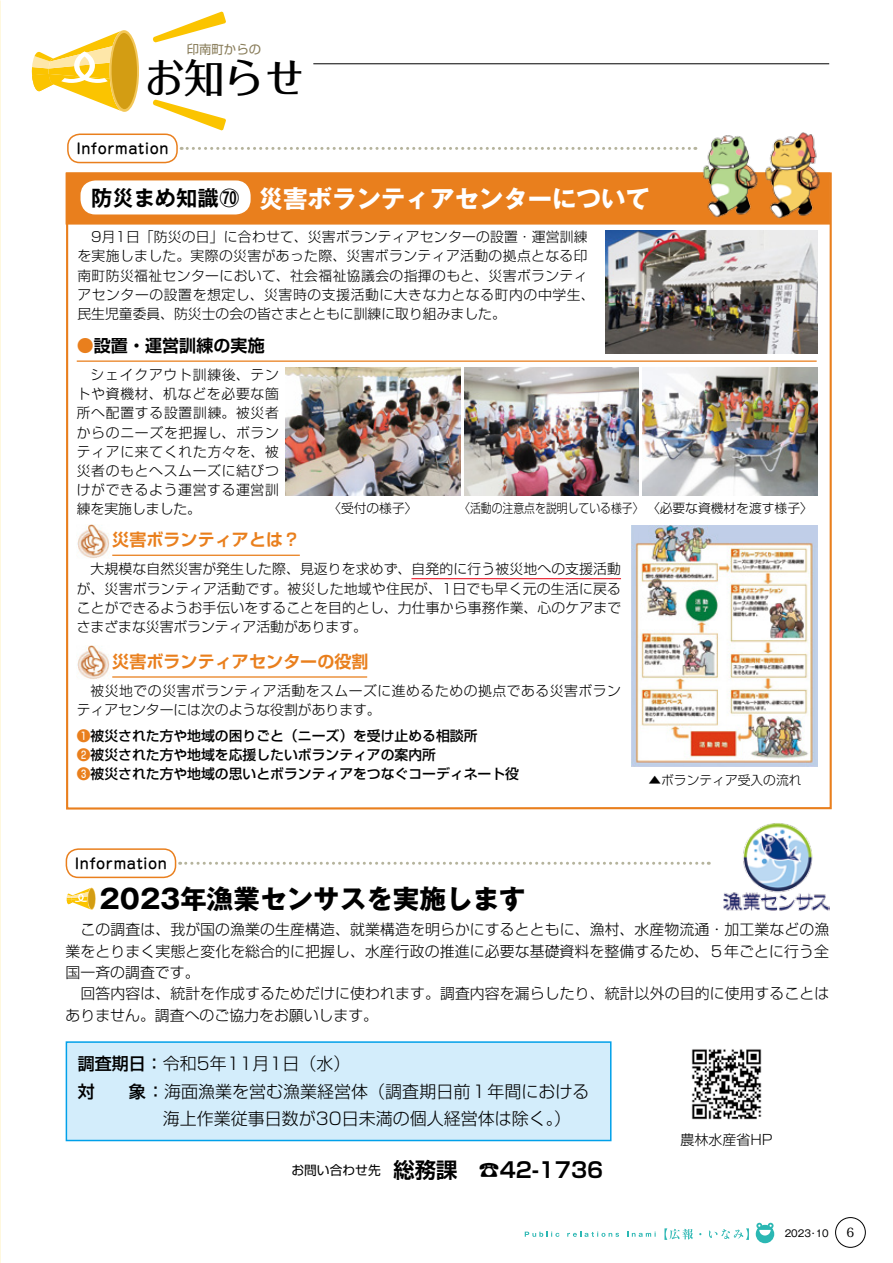
<style>
.page{position:relative;width:893px;height:1263px;background:#fff}
.page>*{position:absolute;margin:0;border:0;box-sizing:border-box;transform-origin:0 0}
.t1{font:500 40.2px "Folk Pro";color:#000}
.t2{font:700 26.55px "Gothic MB101 Pro";color:#000}
.t3{font:700 24.45px "Gothic MB101 Pro";color:#fff}
.t4{font:700 21.3px "Shin Go Pro De";color:#000}
.t5{font:700 21.3px "Gothic MB101 Pro De";color:#000}
.t6{font:300 16.95px/27.6px "Shin Go Pr 6 N";color:#000}
.t7{font:700 16.95px "Shin Go Pr 6 N De";letter-spacing:.005em;color:#e97f1d}
.t8{font:700 16.95px "Shin Go Pr 6 N De";letter-spacing:.005em;color:#000}
.t9{font:700 15.9px "Gothic MB101 Pro De";color:#000;scale:.9 1}
.t10{font:300 14.85px/21.3px "Shin Go Pr 6 N";letter-spacing:.005em;color:#000;text-align:justify}
.t11{font:500 14.55px "Jun 34 Pro";letter-spacing:.03em;color:#000}
.t12{font:300 14.1px "Shin Go Pro";color:#000}
.t13{font:300 13.8px/19.2px "Shin Go Pro";letter-spacing:.03em;color:#000}
.t14{font:500 13.8px/19.2px "Shin Go Pro";color:#000}
.t15{font:300 12.75px "Shin Go Pro";color:#000;scale:.85 1}
.t16{font:300 12.75px "Shin Go Pro";color:#000}
.t17{font:12.75px "Shin Go Pro";color:#000}
.t18{font:500 12.75px "Koz Min Pro";color:#000}
.t19{font:12.45px "Shin Go Pro";color:#887c59}
.t20{font:9.6px "Gothic MB101 Pro";color:#000}
.s1{font-size:21.3px}
.s2{color:#e97f1d}
.s3{font-weight:500}
</style>
<div class="page">
<hr style="left:313px;top:63px;width:516px;height:1px;background:#000">
<svg style="left:153px;top:11px;width:73px;height:32px"></svg>
<svg style="left:153px;top:99px;width:73px;height:32px"></svg>
<svg style="left:32px;top:30px;width:107px;height:82px"></svg>
<svg style="left:65px;top:172px;width:767px;height:638px"></svg>
<div style="left:835px;top:1217px;width:31px;height:30px;border:1px solid #000;border-radius:50%"></div>
<div style="left:756px;top:1225px;width:18px;height:18px;background:#2bb7b3;border-radius:50%"></div>
<svg style="left:664px;top:1228px;width:29px;height:12px"></svg>
<svg style="left:709px;top:1228px;width:40px;height:12px"></svg>
<svg style="left:525px;top:1231px;width:34px;height:6px"></svg>
<svg style="left:567px;top:1231px;width:52px;height:6px"></svg>
<svg style="left:627px;top:1231px;width:29px;height:6px"></svg>
<svg style="left:756px;top:1223px;width:17px;height:12px"></svg>
<div style="left:81px;top:180px;width:170px;height:34px;background:#fff;border-radius:15px"></div>
<img style="left:763px;top:132px;width:59px;height:88px">
<img style="left:698px;top:135px;width:62px;height:85px">
<div style="left:67px;top:134px;width:111px;height:29px;border:2px solid #e97f1d;border-radius:12px"></div>
<svg style="left:181px;top:147px;width:515px;height:3px"></svg>
<hr style="left:411px;top:578px;width:210px;height:1px;background:#e60012">
<hr style="left:77px;top:360px;width:740px;height:2px;background:#e97f1d">
<hr style="left:112px;top:555px;width:188px;height:1px;background:#e97f1d">
<hr style="left:112px;top:676px;width:255px;height:2px;background:#e97f1d">
<img style="left:286px;top:368px;width:174px;height:127px">
<img style="left:464px;top:368px;width:175px;height:127px">
<img style="left:632px;top:526px;width:185px;height:240px">
<img style="left:643px;top:368px;width:174px;height:127px">
<img style="left:605px;top:230px;width:213px;height:123px">
<img style="left:77px;top:524px;width:32px;height:34px">
<img style="left:77px;top:645px;width:32px;height:34px">
<div style="left:66px;top:1041px;width:545px;height:100px;background:#d3edfb;border:2px solid #00a0e9"></div>
<svg style="left:67px;top:887px;width:29px;height:23px"></svg>
<div style="left:66px;top:848px;width:110px;height:30px;border:2px solid #e97f1d;border-radius:12px"></div>
<svg style="left:180px;top:862px;width:529px;height:3px"></svg>
<img style="left:691px;top:1049px;width:71px;height:71px">
<img style="left:723px;top:823px;width:106px;height:88px">
<p class="t19" style="left:187px;top:39px;width:76px">印南町からの</p>
<h1 class="t1" style="left:144px;top:44px;width:162px">お知らせ</h1>
<p class="t11" style="left:76px;top:137px;width:94px">Information</p>
<h3 class="t5" style="left:91px;top:180px;width:129px">防災まめ知識</h3>
<p class="t9" style="left:219px;top:184px;width:25px">7 0<span class="s1">○</span></p>
<h3 class="t3" style="left:259px;top:178px;width:393px">災害ボランティアセンターについて</h3>
<p class="t13" style="left:77px;top:226px;width:519px;text-indent:14px">9月1日「防災の日」に合わせて、災害ボランティアセンターの設置・運営訓練を実施しました。実際の災害があった際、災害ボランティア活動の拠点となる印南町防災福祉センターにおいて、社会福祉協議会の指揮のもと、災害ボランティアセンターの設置を想定し、災害時の支援活動に大きな力となる町内の中学生、民生児童委員、防災士の会の皆さまとともに訓練に取り組みました。</p>
<p class="t8" style="left:77px;top:332px;width:189px"><span class="s2">●</span>設置・運営訓練の実施</p>
<p class="t13" style="left:77px;top:364px;width:204px;text-align:justify;text-indent:14px">シェイクアウト訓練後、テントや資機材、机などを必要な箇所へ配置する設置訓練。被災者からのニーズを把握し、ボランティアに来てくれた方々を、被災者のもとへスムーズに結びつけができるよう運営する運営訓練を実施しました。</p>
<p class="t7" style="left:112px;top:526px;width:189px">災害ボランティアとは?</p>
<p class="t16" style="left:328px;top:498px;width:91px">〈受付の様子〉</p>
<p class="t15" style="left:459px;top:498px;width:417px">〈活動の注意点を説明している様子〉〈必要な資機材を渡す様子〈</p>
<p class="t13" style="left:77px;top:558px;width:546px;text-align:justify;text-indent:14px">大規模な自然災害が発生した際、見返りを求めず、自発的に行う被災地への支援活動が、災害ボランティア活動です。被災した地域や住民が、1日でも早く元の生活に戻ることができるようお手伝いをすることを目的とし、力仕事から事務作業、心のケアまでさまざまな災害ボランティア活動があります。</p>
<p class="t7" style="left:112px;top:647px;width:258px">災害ボランティアセンターの役割</p>
<p class="t13" style="left:77px;top:680px;width:546px;text-indent:14px">被災地での災害ボランティア活動をスムーズに進めるための拠点である災害ボランティアセンターには次のような役割があります。</p>
<p class="t14" style="left:77px;top:724px;width:444px"><span class="s2">❶</span>被災された方や地域の困りごと（ニーズ）を受け止める相談所<br><span class="s2">❷</span>被災された方や地域を応援したいボランティアの案内所<br><span class="s2">❸</span>被災された方や地域の思いとボランティアをつなぐコーディネート役</p>
<p class="t16" style="left:648px;top:769px;width:155px">▲ボランティア受入の流れ</p>
<p class="t11" style="left:75px;top:852px;width:94px">Information</p>
<h2 class="t2" style="left:100px;top:877px;width:428px">2023年漁業センサスを実施します</h2>
<p class="t10" style="left:66px;top:918px;width:765px;text-indent:15px">この調査は、我が国の漁業の生産構造、就業構造を明らかにするとともに、漁村、水産物流通・加工業などの漁業をとりまく実態と変化を総合的に把握し、水産行政の推進に必要な基礎資料を整備するため、５年ごとに行う全国一斉の調査です。</p>
<p class="t10" style="left:66px;top:982px;width:765px;text-indent:15px">回答内容は、統計を作成するためだけに使われます。調査内容を漏らしたり、統計以外の目的に使用することはありません。調査へのご協力をお願いします。</p>
<p class="t6" style="left:78px;top:1048px;width:513px"><span class="s3">調査期日：</span>令和5年11月1日（水(<br><span class="s3">対　　象：</span>海面漁業を営む漁業経営体（調査期日前１年間における　　　　　海上作業従事日数が30日未満の個人経営体は除く (。</p>
<p class="t17" style="left:291px;top:1159px;width:91px">お問い合わせ先</p>
<h3 class="t4" style="left:394px;top:1152px;width:65px">総務課</h3>
<h3 class="t4" style="left:479px;top:1152px;width:126px">☎42-1736</h3>
<p class="t12" style="left:680px;top:1128px;width:94px">農林水産省HP</p>
<p class="t20" style="left:785px;top:1225px;width:28px">2023</p>
<p class="t20" style="left:816px;top:1225px;width:15px">10</p>
<p class="t20" style="left:808px;top:1225px;width:11px">・</p>
<p class="t18" style="left:846px;top:1223px;width:9px">6</p>
</div>
